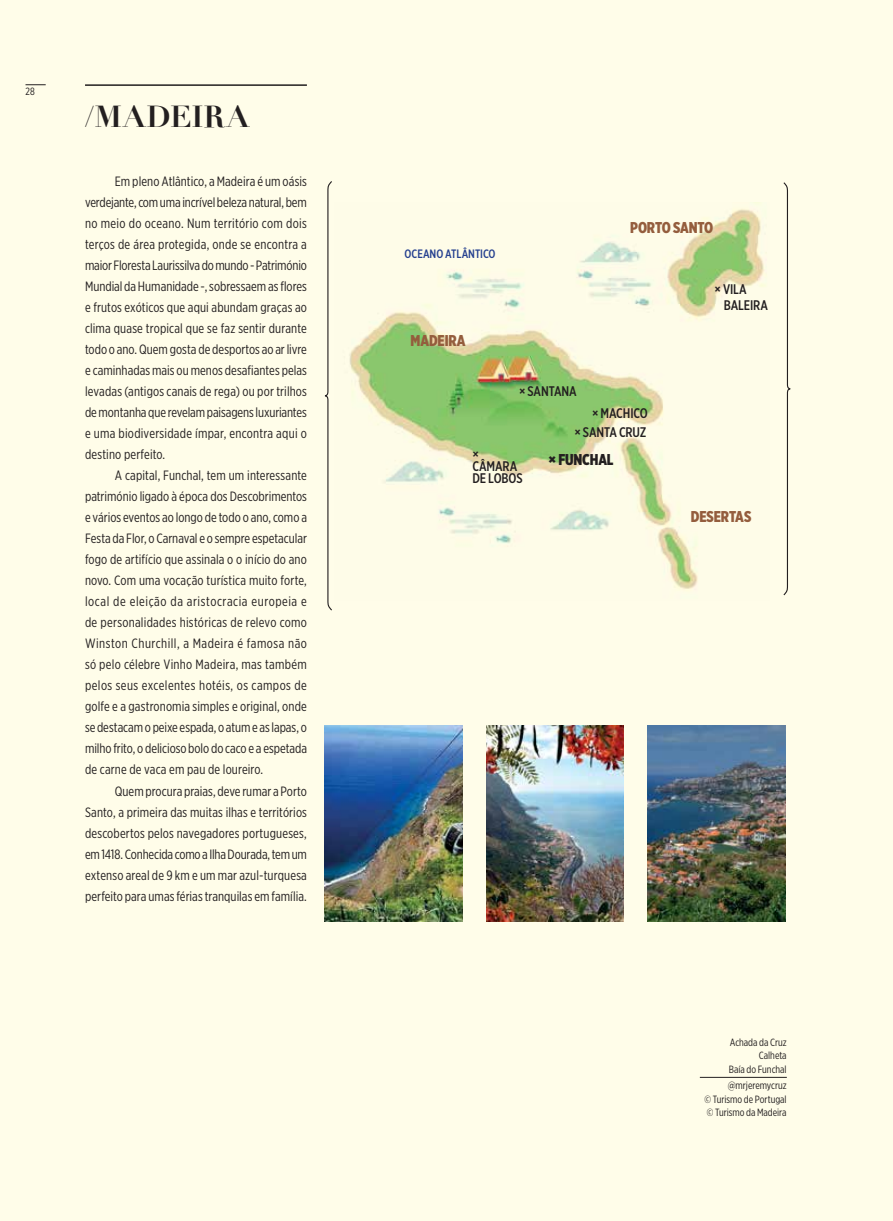
<style>
.page{position:relative;width:893px;height:1221px;background:#fff}
.page>*{position:absolute;margin:0;border:0;box-sizing:border-box;transform-origin:0 0}
.t1{font:700 29.7px "Didot";letter-spacing:.02em;color:#231f20}
.t2{font:900 15.6px "Gotham X Narrow";letter-spacing:-.01em;color:#945d3d}
.t3{font:900 15.6px "Gotham X Narrow";letter-spacing:-.01em;color:#231f20}
.t4{font:500 13.95px/12.1px "Gotham X Narrow";letter-spacing:-.01em;color:#231f20}
.t5{font:13.5px/21px "Gotham X Narrow";letter-spacing:.005em;color:#231f20;text-align:justify}
.t6{font:500 12.15px "Gotham X Narrow";letter-spacing:-.005em;color:#25408f}
.t7{font:10.5px/13.5px "Gotham X Narrow";color:#231f20;text-align:right}
</style>
<div class="page">
<div style="left:0;top:0;width:893px;height:1220px;background:#fffde9"></div>
<hr style="left:85px;top:84px;width:222px;height:2px;background:#231f20">
<img style="left:349px;top:202px;width:416px;height:388px">
<svg style="left:324px;top:181px;width:8px;height:430px"></svg>
<svg style="left:783px;top:182px;width:8px;height:414px"></svg>
<img style="left:325px;top:725px;width:138px;height:196px">
<img style="left:648px;top:725px;width:138px;height:196px">
<hr style="left:700px;top:1076px;width:87px;height:1px;background:#231f20">
<img style="left:486px;top:725px;width:138px;height:196px">
<svg style="left:26px;top:84px;width:20px;height:1px"></svg>
<p class="t7" style="left:26px;top:84px;width:11px">28</p>
<h1 class="t1" style="left:85px;top:98px;width:166px">/MADEIRA</h1>
<p class="t5" style="left:85px;top:170px;width:223px;text-indent:30px">Em pleno Atlântico, a Madeira é um oásis verdejante, com uma incrível beleza natural, bem no meio do oceano. Num território com dois terços de área protegida, onde se encontra a maior Floresta Laurissilva do mundo - Património Mundial da Humanidade -, sobressaem as flores e frutos exóticos que aqui abundam graças ao clima quase tropical que se faz sentir durante todo o ano. Quem gosta de desportos ao ar livre e caminhadas mais ou menos desafiantes pelas levadas (antigos canais de rega) ou por trilhos de montanha que revelam paisagens luxuriantes e uma biodiversidade ímpar, encontra aqui o destino perfeito.</p>
<p class="t5" style="left:85px;top:465px;width:223px;text-indent:30px">A capital, Funchal, tem um interessante património ligado à época dos Descobrimentos e vários eventos ao longo de todo o ano, como a Festa da Flor, o Carnaval e o sempre espetacular fogo de artifício que assinala o o início do ano novo. Com uma vocação turística muito forte, local de eleição da aristocracia europeia e de personalidades históricas de relevo como Winston Churchill, a Madeira é famosa não só pelo célebre Vinho Madeira, mas também pelos seus excelentes hotéis, os campos de golfe e a gastronomia simples e original, onde se destacam o peixe espada, o atum e as lapas, o milho frito, o delicioso bolo do caco e a espetada de carne de vaca em pau de loureiro.</p>
<p class="t5" style="left:85px;top:780px;width:223px;text-indent:30px">Quem procura praias, deve rumar a Porto Santo, a primeira das muitas ilhas e territórios descobertos pelos navegadores portugueses, em 1418. Conhecida como a Ilha Dourada, tem um extenso areal de 9 km e um mar azul-turquesa perfeito para umas férias tranquilas em família.</p>
<p class="t6" style="left:405px;top:247px;width:92px">OCEANO ATLÂNTICO</p>
<p class="t2" style="left:411px;top:331px;width:56px">MADEIRA</p>
<p class="t2" style="left:630px;top:218px;width:85px">PORTO SANTO</p>
<p class="t4" style="left:519px;top:384px;width:59px">× SANTANA</p>
<p class="t4" style="left:574px;top:425px;width:73px">× SANTA CRUZ</p>
<p class="t4" style="left:592px;top:407px;width:57px">× MACHICO</p>
<p class="t4" style="left:724px;top:281px;width:46px;line-height:15.6px;text-indent:-9px">× VILA<br>BALEIRA</p>
<p class="t4" style="left:472px;top:447px;width:52px">×<br>CÂMARA<br>DE LOBOS</p>
<p class="t3" style="left:549px;top:449px;width:66px">× FUNCHAL</p>
<p class="t2" style="left:691px;top:506px;width:62px">DESERTAS</p>
<p class="t7" style="left:729px;top:1035px;width:59px">Achada da Cruz<br>Calheta<br>Baía do Funchal</p>
<p class="t7" style="left:704px;top:1078px;width:84px;text-align:justify;text-indent:23px">@mrjeremycruz © Turismo de Portugal © Turismo da Madeira</p>
</div>
